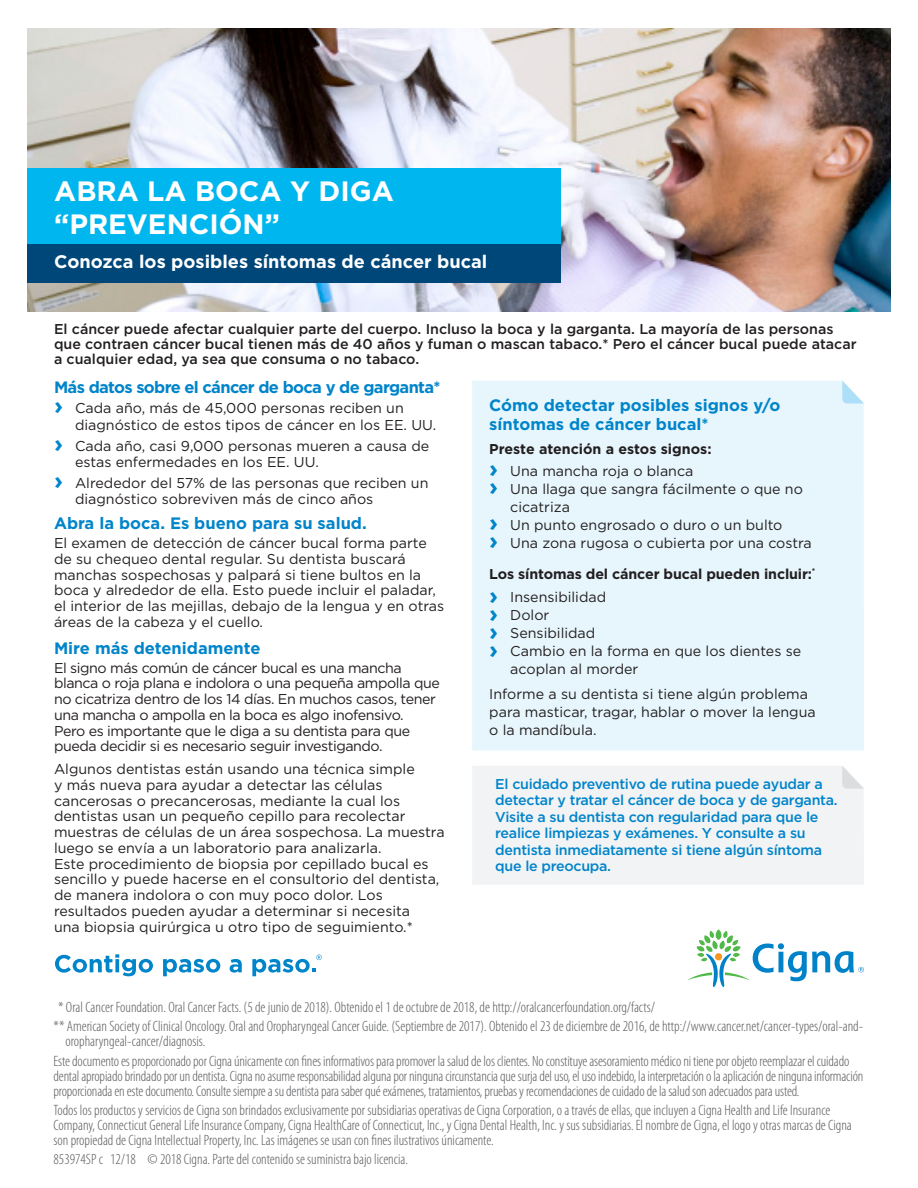
<style>
.page{position:relative;width:918px;height:1188px;background:#fff}
.page>*{position:absolute;margin:0;border:0;box-sizing:border-box;transform-origin:0 0}
.Headline_bold_40_45{font:700 27.9px/33.6px "Gotham";color:#fff}
.Subheadline_bold_14{font:700 18.15px "Gotham";color:#fff}
.Subhead_body_bold_12{font:700 16.5px/19.5px "Gotham";color:#0084ca}
.Subhead_body_bold_12-2{font:700 16.5px "Gotham";letter-spacing:-.04em;color:#0084ca}
.Legal_copy_Cat{font:300 condensed 15px/15px "Myriad Pro";letter-spacing:-.005em;color:#57585a}
.Body_copy__book_9_5{font:14.25px/15.8px "Gotham";color:#231f20}
.Bullet_copy_book_9_5{font:14.25px/16.5px "Gotham";color:#231f20}
.Body_copy__book_9_5-2{font:14.25px/15.8px "Gotham";letter-spacing:-.03em;color:#231f20}
.Intro_body_copy_medi{font:500 14.25px/15px "Gotham";color:#231f20}
.Sidebar_copy_medium{font:500 14.25px/16.5px "Gotham";letter-spacing:-.02em;color:#0084ca}
.Sidebar_copy_medium-2{font:14.25px/18px "Gotham";color:#231f20}
.Sidebar_copy_medium-3{font:700 14.25px "Gotham";letter-spacing:-.01em;color:#231f20}
.s1{font-weight:700;font-size:24px;color:#0084ca}
</style>
<div class="page">
<img style="left:27px;top:29px;width:864px;height:283px">
<div style="left:472px;top:381px;width:392px;height:370px;background:#e7f6fd"></div>
<svg style="left:842px;top:381px;width:22px;height:22px"></svg>
<div style="left:472px;top:766px;width:392px;height:118px;background:#f2f3f4"></div>
<svg style="left:842px;top:766px;width:22px;height:23px"></svg>
<div style="left:27px;top:168px;width:534px;height:76px;background:#00b6ef"></div>
<div style="left:27px;top:244px;width:534px;height:39px;background:#004779"></div>
<svg style="left:688px;top:929px;width:176px;height:58px"></svg>
<svg style="left:55px;top:954px;width:98px;height:22px"></svg>
<svg style="left:163px;top:959px;width:57px;height:17px"></svg>
<svg style="left:230px;top:959px;width:12px;height:14px"></svg>
<svg style="left:252px;top:955px;width:70px;height:21px"></svg>
<p class="Headline_bold_40_45" style="left:54px;top:174px;width:341px">ABRA LA BOCA Y DIGA “PREVENCIÓN”</p>
<p class="Subheadline_bold_14" style="left:54px;top:250px;width:435px">Conozca los posibles síntomas de cáncer bucal</p>
<p class="Intro_body_copy_medi" style="left:54px;top:322px;width:804px">El cáncer puede afectar cualquier parte del cuerpo. Incluso la boca y la garganta. La mayoría de las personas que contraen cáncer bucal tienen más de 40 años y fuman o mascan tabaco.* Pero el cáncer bucal puede atacar a cualquier edad, ya sea que consuma o no tabaco.</p>
<p class="Subhead_body_bold_12" style="left:489px;top:395px;width:293px">Cómo detectar posibles signos y/o síntomas de cáncer bucal*</p>
<p class="Sidebar_copy_medium-3" style="left:489px;top:439px;width:224px">Preste atención a estos signos:</p>
<p class="Bullet_copy_book_9_5" style="left:489px;top:463px;width:206px"><span class="s1">›</span> Una mancha roja o blanca</p>
<p class="Bullet_copy_book_9_5" style="left:510px;top:480px;width:294px;line-height:18px;text-indent:-21px"><span class="s1">›</span> Una llaga que sangra fácilmente o que no cicatriza</p>
<p class="Bullet_copy_book_9_5" style="left:489px;top:517px;width:295px"><span class="s1">›</span> Un punto engrosado o duro o un bulto</p>
<p class="Bullet_copy_book_9_5" style="left:489px;top:535px;width:324px"><span class="s1">›</span> Una zona rugosa o cubierta por una costra</p>
<p class="Sidebar_copy_medium-3" style="left:489px;top:564px;width:328px">Los síntomas del cáncer bucal pueden incluir:<sup>*</sup></p>
<p class="Bullet_copy_book_9_5" style="left:489px;top:589px;width:118px"><span class="s1">›</span> Insensibilidad</p>
<p class="Bullet_copy_book_9_5" style="left:489px;top:607px;width:62px"><span class="s1">›</span> Dolor</p>
<p class="Bullet_copy_book_9_5" style="left:489px;top:625px;width:108px"><span class="s1">›</span> Sensibilidad</p>
<p class="Bullet_copy_book_9_5" style="left:510px;top:642px;width:292px;line-height:18px;text-indent:-21px"><span class="s1">›</span> Cambio en la forma en que los dientes se acoplan al morder</p>
<p class="Sidebar_copy_medium-2" style="left:489px;top:685px;width:328px">Informe a su dentista si tiene algún problema para masticar, tragar, hablar o mover la lengua o la mandíbula.</p>
<p class="Subhead_body_bold_12-2" style="left:54px;top:377px;width:388px">Más datos sobre el cáncer de boca y de garganta*</p>
<p class="Bullet_copy_book_9_5" style="left:75px;top:400px;width:363px;text-indent:-21px"><span class="s1">›</span> Cada año, más de 45,000 personas reciben un diagnóstico de estos tipos de cáncer en los EE. UU.</p>
<p class="Bullet_copy_book_9_5" style="left:75px;top:437px;width:356px;text-indent:-21px"><span class="s1">›</span> Cada año, casi 9,000 personas mueren a causa de estas enfermedades en los EE. UU.</p>
<p class="Bullet_copy_book_9_5" style="left:75px;top:474px;width:355px;text-indent:-21px"><span class="s1">›</span> Alrededor del 57% de las personas que reciben un diagnóstico sobreviven más de cinco años</p>
<p class="Subhead_body_bold_12" style="left:54px;top:513px;width:314px">Abra la boca. Es bueno para su salud.</p>
<p class="Body_copy__book_9_5" style="left:54px;top:535px;width:392px">El examen de detección de cáncer bucal forma parte de su chequeo dental regular. Su dentista buscará manchas sospechosas y palpará si tiene bultos en la boca y alrededor de ella. Esto puede incluir el paladar, el interior de las mejillas, debajo de la lengua y en otras áreas de la cabeza y el cuello.</p>
<p class="Subhead_body_bold_12" style="left:54px;top:638px;width:208px">Mire más detenidamente</p>
<p class="Body_copy__book_9_5-2" style="left:54px;top:659px;width:387px">El signo más común de cáncer bucal es una mancha blanca o roja plana e indolora o una pequeña ampolla que no cicatriza dentro de los 14 días. En muchos casos, tener una mancha o ampolla en la boca es algo inofensivo.<br>Pero es importante que le diga a su dentista para que pueda decidir si es necesario seguir investigando.</p>
<p class="Body_copy__book_9_5" style="left:54px;top:761px;width:392px">Algunos dentistas están usando una técnica simple<br>y más nueva para ayudar a detectar las células cancerosas o precancerosas, mediante la cual los dentistas usan un pequeño cepillo para recolectar muestras de células de un área sospechosa. La muestra luego se envía a un laboratorio para analizarla.<br>Este procedimiento de biopsia por cepillado bucal es sencillo y puede hacerse en el consultorio del dentista, de manera indolora o con muy poco dolor. Los resultados pueden ayudar a determinar si necesita<br>una biopsia quirúrgica u otro tipo de seguimiento.*</p>
<p class="Sidebar_copy_medium" style="left:495px;top:775px;width:344px">El cuidado preventivo de rutina puede ayudar a detectar y tratar el cáncer de boca y de garganta.<br>Visite a su dentista con regularidad para que le realice limpiezas y exámenes. Y consulte a su dentista inmediatamente si tiene algún síntoma que le preocupa.</p>
<p class="Legal_copy_Cat" style="left:58px;top:999px;width:598px">* Oral Cancer Foundation. Oral Cancer Facts. (5 de junio de 2018). Obtenido el 1 de octubre de 2018, de http://oralcancerfoundation.org/facts/</p>
<p class="Legal_copy_Cat" style="left:66px;top:1019px;width:799px;text-indent:-12px">** American Society of Clinical Oncology. Oral and Oropharyngeal Cancer Guide. (Septiembre de 2017). Obtenido el 23 de diciembre de 2016, de http://www.cancer.net/cancer-types/oral-and&shy;oropharyngeal-cancer/diagnosis.</p>
<p class="Legal_copy_Cat" style="left:54px;top:1053px;width:811px">Este documento es proporcionado por Cigna únicamente con fines informativos para promover la salud de los clientes. No constituye asesoramiento médico ni tiene por objeto reemplazar el cuidado dental apropiado brindado por un dentista. Cigna no asume responsabilidad alguna por ninguna circunstancia que surja del uso, el uso indebido, la interpretación o la aplicación de ninguna información proporcionada en este documento. Consulte siempre a su dentista para saber qué exámenes, tratamientos, pruebas y recomendaciones de cuidado de la salud son adecuados para usted.</p>
<p class="Legal_copy_Cat" style="left:54px;top:1102px;width:800px">Todos los productos y servicios de Cigna son brindados exclusivamente por subsidiarias operativas de Cigna Corporation, o a través de ellas, que incluyen a Cigna Health and Life Insurance<br>Company, Connecticut General Life Insurance Company, Cigna HealthCare of Connecticut, Inc., y Cigna Dental Health, Inc. y sus subsidiarias. El nombre de Cigna, el logo y otras marcas de Cigna son propiedad de Cigna Intellectual Property, Inc. Las imágenes se usan con fines ilustrativos únicamente.</p>
<p class="Legal_copy_Cat" style="left:54px;top:1152px;width:356px">853974SP c 12/18 © 2018 Cigna. Parte del contenido se suministra bajo licencia.</p>
</div>
